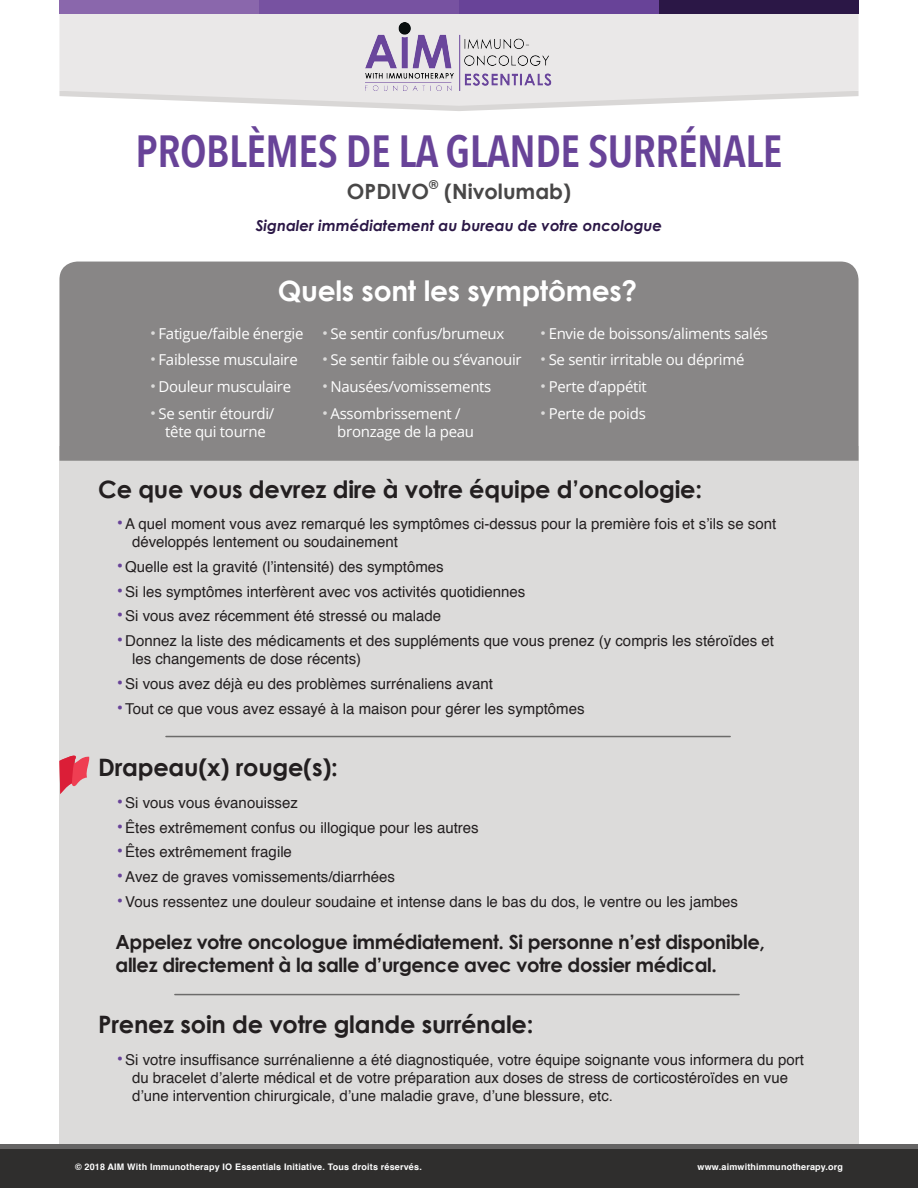
<style>
.page{position:relative;width:918px;height:1188px;background:#fff}
.page>*{position:absolute;margin:0;border:0;box-sizing:border-box;transform-origin:0 0}
.t1{font:600 45px "Avenir Next Condensed";letter-spacing:-.01em;color:#684398}
.t2{font:700 28.05px "Century Gothic";letter-spacing:-.01em;color:#fff}
.t3{font:700 24px "Century Gothic";letter-spacing:-.01em;color:#231f20}
.t4{font:700 21px "Century Gothic";color:#484747}
.t5{font:700 19.5px/22.5px "Century Gothic";letter-spacing:-.02em;color:#231f20}
.t6{font:15px/18px "Helvetica";color:#231f20}
.t7{font:15px/18px "Open Sans";letter-spacing:-.02em;color:#fff;text-align:center}
.t8{font:italic 700 15px "Century Gothic";color:#2b1746}
.t9{font:700 12.3px "Century Gothic";color:#484747}
.t10{font:700 9px "Helvetica";letter-spacing:.02em;color:#fff}
.s1{font-family:"Helvetica";font-size:16.5px;color:#dcdbda}
.s2{font-size:18px;color:#684398}
</style>
<div class="page">
<div style="left:59px;top:446px;width:800px;height:742px;background:#dcdbda"></div>
<hr style="left:175px;top:994px;width:564px;height:1px;background:#6c6b6a">
<hr style="left:166px;top:736px;width:564px;height:1px;background:#6c6b6a">
<div style="left:0;top:1149px;width:918px;height:39px;background:#2f2e2d"></div>
<div style="left:0;top:1144px;width:918px;height:5px;background:#656464"></div>
<svg style="left:59px;top:755px;width:31px;height:39px"></svg>
<div style="left:59px;top:262px;width:800px;height:199px;background:#888686"></div>
<svg style="left:329px;top:106px;width:260px;height:5px"></svg>
<svg style="left:59px;top:14px;width:800px;height:92px;background:#e9e8e7"></svg>
<div style="left:59px;top:0;width:200px;height:14px;background:#8a67ac"></div>
<div style="left:259px;top:0;width:200px;height:14px;background:#7752a1"></div>
<div style="left:659px;top:0;width:200px;height:14px;background:#2b1746"></div>
<div style="left:459px;top:0;width:200px;height:14px;background:#684398"></div>
<img style="left:365px;top:23px;width:188px;height:68px">
<p class="t1" style="left:136px;top:112px;width:648px">PROBLÈMES DE LA GLANDE SURRÉNALE</p>
<p class="t4" style="left:347px;top:176px;width:84px">OPDIVO</p>
<p class="t9" style="left:429px;top:175px;width:11px">®</p>
<p class="t4" style="left:444px;top:176px;width:128px">(Nivolumab)</p>
<p class="t8" style="left:256px;top:214px;width:408px">Signaler immédiatement au bureau de votre oncologue</p>
<p class="t2" style="left:278px;top:270px;width:361px">Quels sont les symptômes?</p>
<p class="t7" style="left:150px;top:324px;width:155px"><span class="s1">•</span> Fatigue/faible énergie</p>
<p class="t7" style="left:150px;top:351px;width:149px"><span class="s1">•</span> Faiblesse musculaire</p>
<p class="t7" style="left:150px;top:378px;width:143px"><span class="s1">•</span> Douleur musculaire</p>
<p class="t7" style="left:150px;top:404px;width:126px"><span class="s1">•</span> Se sentir étourdi/ tête qui tourne</p>
<p class="t7" style="left:540px;top:324px;width:229px"><span class="s1">•</span> Envie de boissons/aliments salés</p>
<p class="t7" style="left:540px;top:351px;width:206px"><span class="s1">•</span> Se sentir irritable ou déprimé</p>
<p class="t7" style="left:540px;top:378px;width:108px"><span class="s1">•</span> Perte d’appétit</p>
<p class="t7" style="left:540px;top:404px;width:107px"><span class="s1">•</span> Perte de poids</p>
<p class="t7" style="left:322px;top:324px;width:184px"><span class="s1">•</span> Se sentir confus/brumeux</p>
<p class="t7" style="left:322px;top:351px;width:201px"><span class="s1">•</span> Se sentir faible ou s’évanouir</p>
<p class="t7" style="left:322px;top:378px;width:171px"><span class="s1">•</span> Nausées/vomissements</p>
<p class="t7" style="left:337px;top:404px;width:138px;text-align:left;text-indent:-15px"><span class="s1">•</span> Assombrissement / bronzage de la peau</p>
<p class="t3" style="left:98px;top:471px;width:605px">Ce que vous devrez dire à votre équipe d’oncologie:</p>
<p class="t6" style="left:132px;top:515px;width:646px;text-indent:-15px"><span class="s2">•</span>A quel moment vous avez remarqué les symptômes ci-dessus pour la première fois et s’ils se sont développés lentement ou soudainement</p>
<p class="t6" style="left:117px;top:558px;width:328px"><span class="s2">•</span>Quelle est la gravité (l’intensité) des symptômes</p>
<p class="t6" style="left:117px;top:583px;width:410px"><span class="s2">•</span>Si les symptômes interfèrent avec vos activités quotidiennes</p>
<p class="t6" style="left:117px;top:608px;width:326px"><span class="s2">•</span>Si vous avez récemment été stressé ou malade</p>
<p class="t6" style="left:132px;top:632px;width:643px;text-indent:-15px"><span class="s2">•</span>Donnez la liste des médicaments et des suppléments que vous prenez (y compris les stéroïdes et les changements de dose récents)</p>
<p class="t6" style="left:117px;top:675px;width:378px"><span class="s2">•</span>Si vous avez déjà eu des problèmes surrénaliens avant</p>
<p class="t6" style="left:117px;top:700px;width:469px"><span class="s2">•</span>Tout ce que vous avez essayé à la maison pour gérer les symptômes</p>
<p class="t3" style="left:98px;top:749px;width:241px">Drapeau(x) rouge(s):</p>
<p class="t6" style="left:117px;top:794px;width:182px"><span class="s2">•</span>Si vous vous évanouissez</p>
<p class="t6" style="left:117px;top:819px;width:363px"><span class="s2">•</span>Êtes extrêmement confus ou illogique pour les autres</p>
<p class="t6" style="left:117px;top:844px;width:177px"><span class="s2">•</span>Êtes extrêmement fragile</p>
<p class="t6" style="left:117px;top:868px;width:280px"><span class="s2">•</span>Avez de graves vomissements/diarrhées</p>
<p class="t6" style="left:117px;top:893px;width:623px"><span class="s2">•</span>Vous ressentez une douleur soudaine et intense dans le bas du dos, le ventre ou les jambes</p>
<p class="t5" style="left:116px;top:930px;width:651px">Appelez votre oncologue immédiatement. Si personne n’est disponible, allez directement à la salle d’urgence avec votre dossier médical.</p>
<p class="t3" style="left:98px;top:1006px;width:437px">Prenez soin de votre glande surrénale:</p>
<p class="t6" style="left:132px;top:1051px;width:673px;text-indent:-15px"><span class="s2">•</span>Si votre insuffisance surrénalienne a été diagnostiquée, votre équipe soignante vous informera du port du bracelet d’alerte médical et de votre préparation aux doses de stress de corticostéroïdes en vue d’une intervention chirurgicale, d’une maladie grave, d’une blessure, etc.</p>
<p class="t10" style="left:75px;top:1159px;width:348px">© 2018 AIM With Immunotherapy IO Essentials Initiative. Tous droits réservés.</p>
<p class="t10" style="left:698px;top:1159px;width:147px">www.aimwithimmunotherapy.org</p>
</div>
